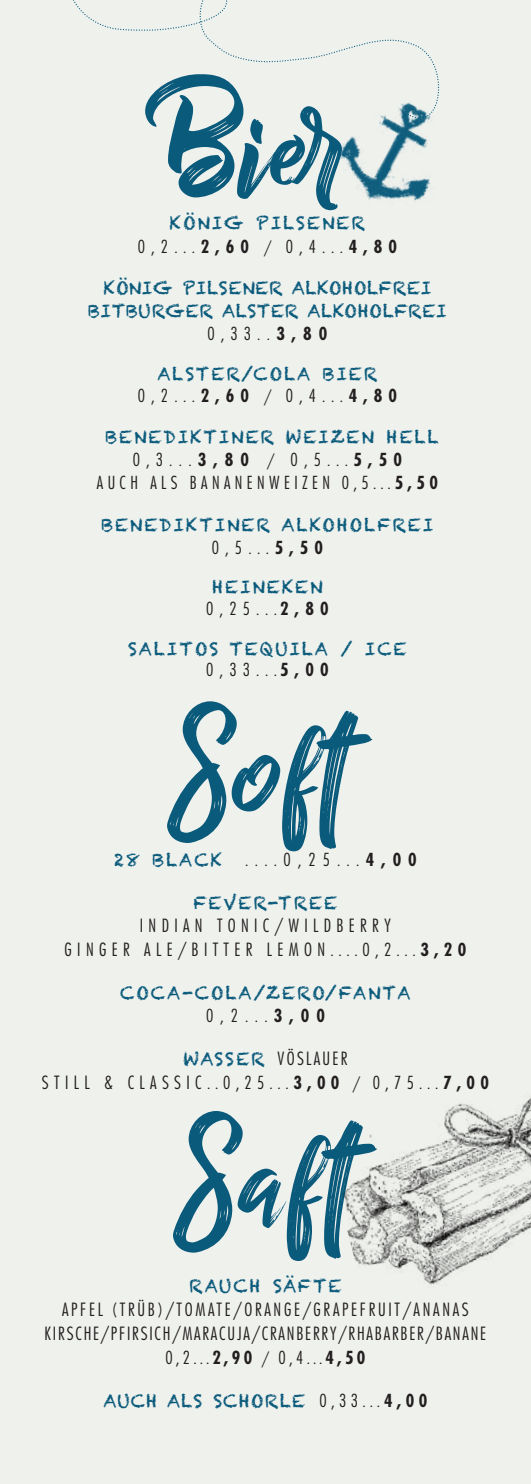
<style>
.page{position:relative;width:531px;height:1484px;background:#fff}
.page>*{position:absolute;margin:0;border:0;box-sizing:border-box;transform-origin:0 0}
.t1{font:157.5px "Billy Ohio";color:#0a5a7b}
.t2{font:17.85px "Chalkduster";letter-spacing:.1em;color:#0a5a7b}
.t3{font:300 condensed 17.85px/23.8px "Futura";letter-spacing:.3em;color:#231f20;text-align:center}
.t4{font:300 condensed 17.85px/24.2px "Futura";letter-spacing:.1em;color:#231f20;text-align:center}
.t5{font:17.85px/23.3px "Chalkduster";letter-spacing:.03em;color:#0a5a7b;text-align:center}
.t6{font:17.85px "Chalkduster";letter-spacing:.06em;color:#0a5a7b}
.t7{font:700 condensed 17.5px "Futura";letter-spacing:.35em;color:#231f20}
.t8{font:300 condensed 17.5px/23.3px "Futura";letter-spacing:.25em;color:#231f20;text-align:center}
.t9{font:300 condensed 15.75px "Futura";color:#231f20}
.s1{font-weight:300}
.s2{font-weight:300;font-size:15.75px}
.s3{font-size:15.75px}
.s4{font-weight:700}
.s5{font-size:17.5px}
.s6{font-weight:700;font-size:17.5px}
.s7{font-family:"Chalkduster";font-weight:400;font-stretch:normal;color:#0a5a7b}
.s8{font-family:"Futura";font-weight:300;font-stretch:condensed;font-size:17.5px;color:#231f20}
.s9{font-family:"Futura";font-weight:300;font-stretch:condensed;font-size:15.75px;color:#231f20}
.s10{font-family:"Futura";font-weight:700;font-stretch:condensed;font-size:17.5px;color:#231f20}
</style>
<div class="page">
<div style="left:0;top:0;width:531px;height:1483px;background:#eff1ed"></div>
<img style="left:337px;top:134px;width:93px;height:67px">
<svg style="left:73px;top:0;width:117px;height:31px"></svg>
<svg style="left:191px;top:0;width:249px;height:134px"></svg>
<img style="left:343px;top:1097px;width:188px;height:188px">
<h1 class="t1" style="left:145px;top:62px;width:201px">Bier</h1>
<p class="t2" style="left:169px;top:213px;width:197px">KÖNIG PILSENER</p>
<p class="t7" style="left:138px;top:238px;width:261px"><span class="s1">0,2</span><span class="s2">...</span>2,60 <span class="s2">/</span> <span class="s1">0,4</span><span class="s2">...</span>4,80</p>
<p class="t5" style="left:88px;top:276px;width:360px">KÖNIG PILSENER ALKOHOLFREI<br>BITBURGER ALSTER ALKOHOLFREI</p>
<p class="t8" style="left:207px;top:323px;width:121px">0,33<span class="s3">..</span><span class="s4">3,80</span></p>
<p class="t2" style="left:157px;top:363px;width:222px">ALSTER/COLA BIER</p>
<p class="t7" style="left:138px;top:387px;width:261px"><span class="s1">0,2</span><span class="s2">...</span>2,60 <span class="s2">/</span> <span class="s1">0,4</span><span class="s2">...</span>4,80</p>
<p class="t2" style="left:106px;top:426px;width:335px">BENEDIKTINER WEIZEN HELL</p>
<p class="t8" style="left:97px;top:449px;width:342px">0,3<span class="s3">...</span><span class="s4">3,80</span> <span class="s3">/</span> 0,5<span class="s3">...</span><span class="s4">5,50<br></span>AUCH ALS BANANENWEIZEN 0,5<span class="s3">...</span><span class="s4">5,50</span></p>
<p class="t2" style="left:101px;top:514px;width:333px">BENEDIKTINER ALKOHOLFREI</p>
<p class="t7" style="left:212px;top:540px;width:113px"><span class="s1">0,5</span><span class="s2">...</span>5,50</p>
<p class="t2" style="left:212px;top:577px;width:112px">HEINEKEN</p>
<p class="t8" style="left:206px;top:598px;width:124px">0,25<span class="s3">...</span><span class="s4">2,80</span></p>
<p class="t2" style="left:128px;top:638px;width:280px">SALITOS TEQUILA / ICE</p>
<p class="t8" style="left:206px;top:659px;width:124px">0,33<span class="s3">...</span><span class="s4">5,00</span></p>
<h1 class="t1" style="left:170px;top:686px;width:179px">Soft</h1>
<p class="t2" style="left:114px;top:849px;width:110px">28 BLACK</p>
<p class="t9" style="left:245px;top:853px;width:173px">....<span class="s5">0,25</span>...<span class="s6">4,00</span></p>
<p class="t2" style="left:194px;top:892px;width:145px">FEVER-TREE</p>
<p class="t3" style="left:65px;top:915px;width:403px">INDIAN TONIC/WILDBERRY<br>GINGER ALE/BITTER LEMON<span class="s3">....</span><span class="s5">0,2</span><span class="s3">...</span><span class="s6">3,20</span></p>
<p class="t2" style="left:120px;top:982px;width:292px">COCA-COLA/ZERO/FANTA</p>
<p class="t7" style="left:206px;top:1008px;width:120px"><span class="s1">0,2</span><span class="s2">...</span>3,00</p>
<p class="t3" style="left:42px;top:1047px;width:448px"><span class="s7">WASSER</span> VÖSLAUER<br>STILL &amp; CLASSIC<span class="s3">..</span><span class="s5">0,25</span><span class="s3">...</span><span class="s6">3,00</span> <span class="s3">/</span> <span class="s5">0,75</span><span class="s3">...</span><span class="s6">7,00</span></p>
<h1 class="t1" style="left:176px;top:1095px;width:177px">Saft</h1>
<p class="t2" style="left:189px;top:1275px;width:154px">RAUCH SÄFTE</p>
<p class="t4" style="left:45px;top:1298px;width:443px">APFEL (TRÜB)/TOMATE/ORANGE/GRAPEFRUIT/ANANAS<br>KIRSCHE/PFIRSICH/MARACUJA/CRANBERRY/RHABARBER/BANANE</p>
<p class="t7" style="left:165px;top:1350px;width:202px"><span class="s1">0,2</span><span class="s2">...</span>2,90 <span class="s2">/</span> <span class="s1">0,4</span><span class="s2">...</span>4,50</p>
<p class="t6" style="left:104px;top:1390px;width:325px">AUCH ALS SCHORLE <span class="s8">0,33</span><span class="s9">...</span><span class="s10">4,00</span></p>
</div>
